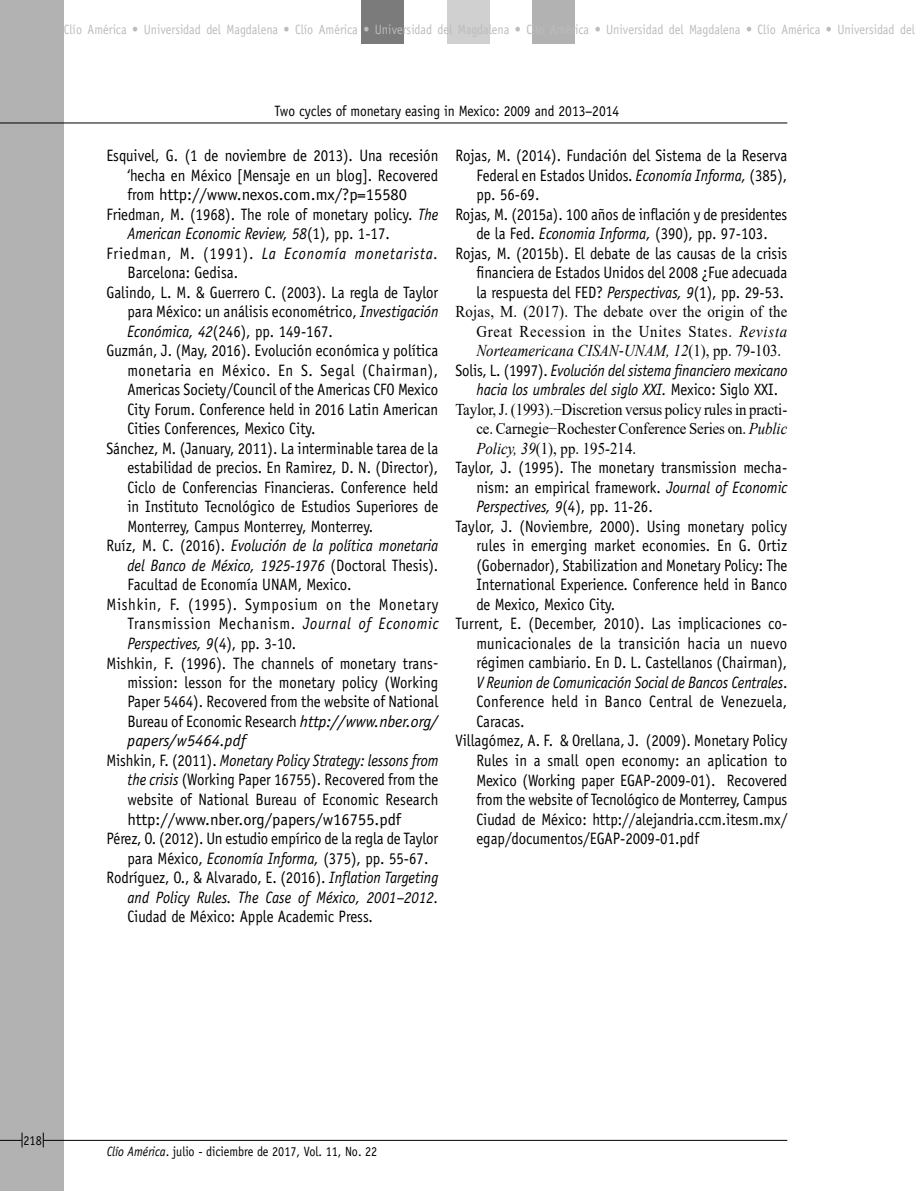
<style>
.page{position:relative;width:915px;height:1191px;background:#fff}
.page>*{position:absolute;margin:0;border:0;box-sizing:border-box;transform-origin:0 0}
.t1{font:16.5px "Officina Sans";color:#000;scale:.9 1}
.t2{font:italic 16.5px/19.5px "Officina Sans";color:#000;scale:.9 1}
.t3{font:16.5px/19.5px "Times New Roman";letter-spacing:.01em;color:#000;text-align:justify;scale:.9 1}
.t4{font:16.5px "Officina Sans";letter-spacing:.02em;color:#000;scale:.9 1}
.t5{font:16.5px "Officina Sans";letter-spacing:.045em;color:#000;scale:.9 1}
.t6{font:italic 16.5px "Officina Sans";letter-spacing:.055em;color:#000;scale:.9 1}
.t7{font:16.5px "Officina Sans";letter-spacing:.035em;color:#000;scale:.9 1}
.t8{font:16.5px "Officina Sans";color:#000}
.t9{font:italic 16.5px "Officina Sans";color:#000}
.t10{font:15px "Officina Sans";color:#000;scale:.9 1}
.t11{font:13.5px "Officina Sans";color:#bcbcbc;scale:.9 1}
.t12{font:13.5px "Officina Sans";color:#000;scale:.9 1}
.s1{font-style:italic}
.s2{font-style:normal}
.s3{font-family:"Officina Sans"}
</style>
<div class="page">
<div style="left:0;top:0;width:64px;height:1191px;background:#b3b2b2"></div>
<hr style="left:43px;top:1140px;width:744px;height:1px;background:#000">
<svg style="left:43px;top:1132px;width:1px;height:15px"></svg>
<svg style="left:0;top:1132px;width:23px;height:15px"></svg>
<div style="left:361px;top:0;width:43px;height:44px;background:#7c7b7b"></div>
<div style="left:531px;top:0;width:43px;height:44px;background:#b3b2b2"></div>
<div style="left:446px;top:0;width:43px;height:44px;background:#d0d0d0"></div>
<hr style="left:0;top:123px;width:787px;height:1px;background:#000">
<p class="t11" style="left:64px;top:21px;width:946px">Clío América • Universidad del Magdalena • Clío América • Universidad del Magdalena • Clío América • Universidad del Magdalena • Clío América • Universidad del</p>
<p class="t10" style="left:274px;top:102px;width:384px">Two cycles of monetary easing in Mexico: 2009 and 2013−2014</p>
<p class="t1" style="left:106px;top:146px;width:370px">Esquivel, G. (1 de noviembre de 2013). Una recesión</p>
<p class="t1" style="left:127px;top:165px;width:347px">‘hecha en México [Mensaje en un blog]. Recovered</p>
<p class="t1" style="left:127px;top:185px;width:312px">from http://www.nexos.com.mx/?p=15580</p>
<p class="t1" style="left:106px;top:204px;width:370px">Friedman, M. (1968). The role of monetary policy. <span class="s1">The</span></p>
<p class="t2" style="left:127px;top:224px;width:293px">American Economic Review, 58<span class="s2">(1), pp. 1-17.</span></p>
<p class="t6" style="left:106px;top:244px;width:370px"><span class="s2">Friedman, M. (1991).</span> La Economía monetarista.</p>
<p class="t1" style="left:127px;top:263px;width:124px">Barcelona: Gedisa.</p>
<p class="t1" style="left:106px;top:282px;width:370px">Galindo, L. M. &amp; Guerrero C. (2003). La regla de Taylor</p>
<p class="t1" style="left:127px;top:302px;width:347px">para México: un análisis econométrico, <span class="s1">Investigación</span></p>
<p class="t1" style="left:127px;top:321px;width:230px"><span class="s1">Económica, 42</span>(246), pp. 149-167.</p>
<p class="t1" style="left:106px;top:341px;width:370px">Guzmán, J. (May, 2016). Evolución económica y política</p>
<p class="t7" style="left:127px;top:360px;width:347px">monetaria en México. En S. Segal (Chairman),</p>
<p class="t1" style="left:127px;top:380px;width:347px">Americas Society/Council of the Americas CFO Mexico</p>
<p class="t1" style="left:127px;top:399px;width:347px">City Forum. Conference held in 2016 Latin American</p>
<p class="t1" style="left:127px;top:419px;width:210px">Cities Conferences, Mexico City.</p>
<p class="t1" style="left:106px;top:439px;width:370px">Sánchez, M. (January, 2011). La interminable tarea de la</p>
<p class="t1" style="left:127px;top:458px;width:347px">estabilidad de precios. En Ramirez, D. N. (Director),</p>
<p class="t1" style="left:127px;top:478px;width:347px">Ciclo de Conferencias Financieras. Conference held</p>
<p class="t1" style="left:127px;top:497px;width:347px">in Instituto Tecnológico de Estudios Superiores de</p>
<p class="t1" style="left:127px;top:517px;width:275px">Monterrey, Campus Monterrey, Monterrey.</p>
<p class="t2" style="left:106px;top:536px;width:370px"><span class="s2">Ruíz, M. C. (2016).</span> Evolución de la política monetaria</p>
<p class="t2" style="left:127px;top:555px;width:347px">del Banco de México, 1925-1976 <span class="s2">(Doctoral Thesis).</span></p>
<p class="t1" style="left:127px;top:575px;width:250px">Facultad de Economía UNAM, Mexico.</p>
<p class="t5" style="left:106px;top:595px;width:370px">Mishkin, F. (1995). Symposium on the Monetary</p>
<p class="t5" style="left:127px;top:614px;width:347px">Transmission Mechanism. <span class="s1">Journal of Economic</span></p>
<p class="t2" style="left:127px;top:633px;width:189px">Perspectives, 9<span class="s2">(4), pp. 3-10.</span></p>
<p class="t1" style="left:106px;top:653px;width:370px">Mishkin, F. (1996). The channels of monetary trans-</p>
<p class="t1" style="left:127px;top:672px;width:346px">mission: lesson for the monetary policy (Working</p>
<p class="t1" style="left:127px;top:692px;width:347px">Paper 5464). Recovered from the website of National</p>
<p class="t1" style="left:127px;top:711px;width:347px">Bureau of Economic Research <span class="s1">http://www.nber.org/</span></p>
<p class="t9" style="left:127px;top:731px;width:120px">papers/w5464.pdf</p>
<p class="t2" style="left:106px;top:750px;width:370px"><span class="s2">Mishkin, F. (2011).</span> Monetary Policy Strategy: lessons from</p>
<p class="t1" style="left:127px;top:770px;width:347px"><span class="s1">the crisis</span> (Working Paper 16755). Recovered from the</p>
<p class="t1" style="left:127px;top:789px;width:347px">website of National Bureau of Economic Research</p>
<p class="t8" style="left:127px;top:809px;width:275px">http://www.nber.org/papers/w16755.pdf</p>
<p class="t1" style="left:106px;top:828px;width:370px">Pérez, O. (2012). Un estudio empírico de la regla de Taylor</p>
<p class="t1" style="left:127px;top:848px;width:336px">para México, <span class="s1">Economía Informa,</span> (375), pp. 55-67.</p>
<p class="t1" style="left:106px;top:867px;width:370px">Rodríguez, O., &amp; Alvarado, E. (2016). <span class="s1">Inflation Targeting</span></p>
<p class="t2" style="left:127px;top:887px;width:347px">and Policy Rules. The Case of México, 2001–2012.</p>
<p class="t1" style="left:127px;top:906px;width:274px">Ciudad de México: Apple Academic Press.</p>
<p class="t1" style="left:455px;top:146px;width:370px">Rojas, M. (2014). Fundación del Sistema de la Reserva</p>
<p class="t1" style="left:476px;top:165px;width:347px">Federal en Estados Unidos. <span class="s1">Economía Informa,</span> (385),</p>
<p class="t1" style="left:476px;top:185px;width:71px">pp. 56-69.</p>
<p class="t1" style="left:455px;top:204px;width:370px">Rojas, M. (2015a). 100 años de inflación y de presidentes</p>
<p class="t1" style="left:476px;top:224px;width:325px">de la Fed. <span class="s1">Economia Informa,</span> (390), pp. 97-103.</p>
<p class="t1" style="left:455px;top:243px;width:370px">Rojas, M. (2015b). El debate de las causas de la crisis</p>
<p class="t1" style="left:476px;top:263px;width:347px">financiera de Estados Unidos del 2008 ¿Fue adecuada</p>
<p class="t1" style="left:476px;top:282px;width:343px">la respuesta del FED? <span class="s1">Perspectivas, 9</span>(1), pp. 29-53.</p>
<p class="t3" style="left:476px;top:301px;width:347px;text-indent:-21px">Rojas, M. (2017). The debate over the origin of the Great Recession in the Unites States. <span class="s1">Revista Norteamericana CISAN</span><span class="s3">-</span><span class="s1">UNAM, 12</span>(1), pp. 79-103.</p>
<p class="t2" style="left:476px;top:360px;width:347px;text-indent:-21px"><span class="s2">Solis, L. (1997).</span> Evolución del sistema financiero mexicano hacia los umbrales del siglo XXI. <span class="s2">Mexico: Siglo XXI.</span></p>
<p class="t3" style="left:476px;top:399px;width:347px;text-indent:-21px">Taylor, J. (1993).−Discretion versus policy rules in practi&shy;ce. Carnegie−Rochester Conference Series on. <span class="s1">Public Policy, 39</span>(1), pp. 195-214.</p>
<p class="t1" style="left:455px;top:458px;width:370px">Taylor, J. (1995). The monetary transmission mecha-</p>
<p class="t1" style="left:476px;top:477px;width:347px">nism: an empirical framework. <span class="s1">Journal of Economic</span></p>
<p class="t2" style="left:476px;top:497px;width:197px">Perspectives, 9<span class="s2">(4), pp. 11-26.</span></p>
<p class="t1" style="left:455px;top:516px;width:370px">Taylor, J. (Noviembre, 2000). Using monetary policy</p>
<p class="t1" style="left:476px;top:536px;width:346px">rules in emerging market economies. En G. Ortiz</p>
<p class="t1" style="left:476px;top:555px;width:347px">(Gobernador), Stabilization and Monetary Policy: The</p>
<p class="t1" style="left:476px;top:575px;width:347px">International Experience. Conference held in Banco</p>
<p class="t1" style="left:476px;top:594px;width:156px">de Mexico, Mexico City.</p>
<p class="t1" style="left:455px;top:614px;width:370px">Turrent, E. (December, 2010). Las implicaciones co-</p>
<p class="t4" style="left:476px;top:633px;width:347px">municacionales de la transición hacia un nuevo</p>
<p class="t1" style="left:476px;top:653px;width:347px">régimen cambiario. En D. L. Castellanos (Chairman),</p>
<p class="t2" style="left:476px;top:672px;width:347px">V Reunion de Comunicación Social de Bancos Centrales<span class="s2">.</span></p>
<p class="t4" style="left:476px;top:692px;width:347px">Conference held in Banco Central de Venezuela,</p>
<p class="t1" style="left:476px;top:711px;width:55px">Caracas.</p>
<p class="t1" style="left:455px;top:731px;width:370px">Villagómez, A. F. &amp; Orellana, J. (2009). Monetary Policy</p>
<p class="t1" style="left:476px;top:750px;width:347px">Rules in a small open economy: an aplication to</p>
<p class="t1" style="left:476px;top:770px;width:347px">Mexico (Working paper EGAP-2009-01). Recovered</p>
<p class="t1" style="left:476px;top:789px;width:347px">from the website of Tecnológico de Monterrey, Campus</p>
<p class="t1" style="left:476px;top:809px;width:347px">Ciudad de México: http://alejandria.ccm.itesm.mx/</p>
<p class="t1" style="left:476px;top:828px;width:249px">egap/documentos/EGAP-2009-01.pdf</p>
<p class="t12" style="left:24px;top:1132px;width:22px">218</p>
<p class="t12" style="left:107px;top:1144px;width:302px"><span class="s1">Clío América</span>. julio - diciembre de 2017, Vol. 11, No. 22</p>
</div>
